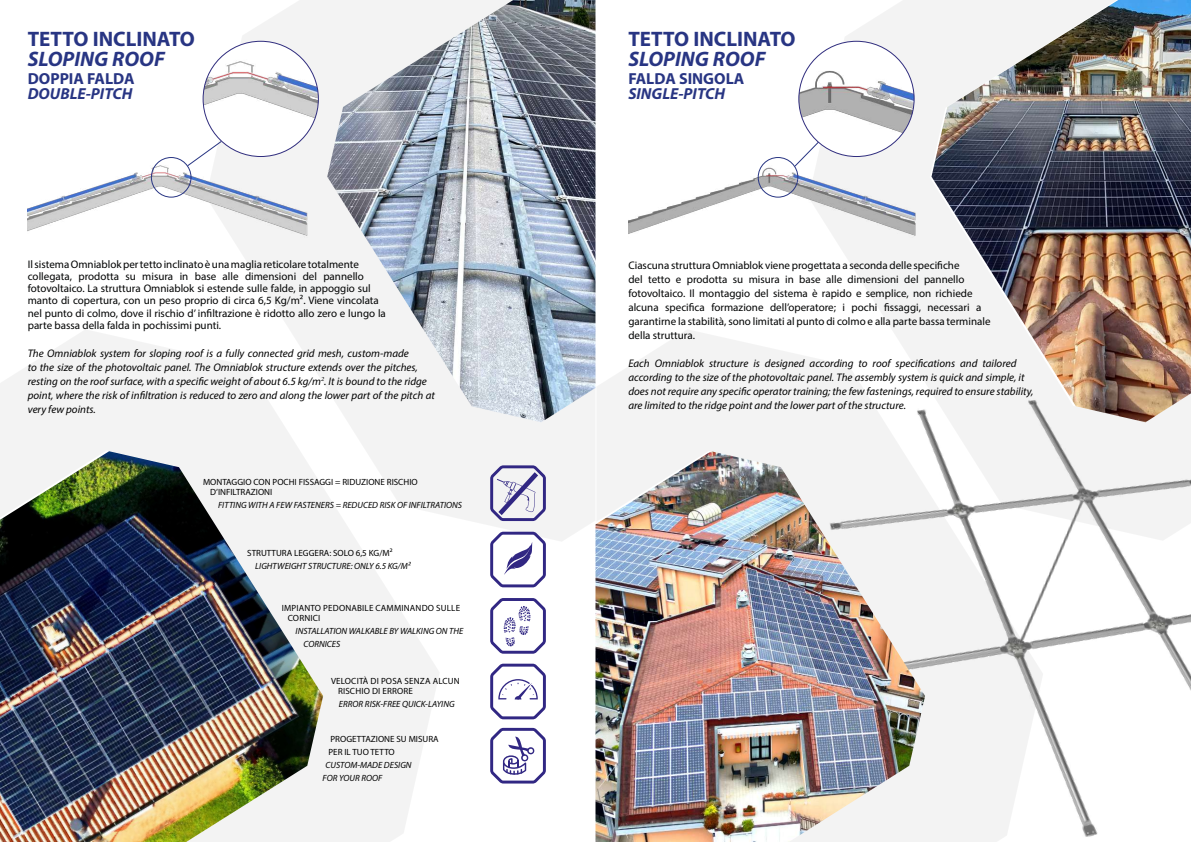
<style>
.page{position:relative;width:1191px;height:842px;background:#fff}
.page>*{position:absolute;margin:0;border:0;box-sizing:border-box;transform-origin:0 0}
.t1{font:700 21px "Myriad Pro";color:#283583}
.t2{font:italic 700 21px "Myriad Pro";color:#283583}
.t3{font:italic 700 16px "Myriad Pro";color:#283583}
.t4{font:700 16px "Myriad Pro";color:#283583}
.t5{font:11px/12px "Myriad Pro";color:#010202}
.t6{font:italic 11px/14px "Myriad Pro";color:#000}
.t7{font:italic 9px/13px "Myriad Pro";color:#000}
.t8{font:9px/10.8px "Myriad Pro";color:#000}
.t9{font:9px/10px "Myriad Pro";letter-spacing:.02em;color:#000}
</style>
<div class="page">
<svg style="left:0;top:330px;width:439px;height:512px;fill:#f3f3f3"></svg>
<svg style="left:808px;top:0;width:123px;height:329px;fill:#f3f3f3"></svg>
<svg style="left:206px;top:0;width:389px;height:542px;fill:#f3f3f3"></svg>
<svg style="left:597px;top:329px;width:334px;height:122px;fill:#f3f3f3"></svg>
<img style="left:327px;top:0;width:268px;height:422px">
<img style="left:0;top:451px;width:323px;height:391px">
<img style="left:28px;top:123px;width:310px;height:126px">
<svg style="left:186px;top:140px;width:37px;height:27px"></svg>
<svg style="left:490px;top:465px;width:56px;height:56px"></svg>
<svg style="left:490px;top:532px;width:56px;height:55px"></svg>
<svg style="left:490px;top:728px;width:56px;height:55px"></svg>
<svg style="left:490px;top:598px;width:56px;height:56px"></svg>
<svg style="left:490px;top:664px;width:56px;height:55px"></svg>
<img style="left:673px;top:356px;width:518px;height:486px">
<img style="left:931px;top:0;width:260px;height:422px">
<img style="left:628px;top:123px;width:315px;height:126px">
<svg style="left:793px;top:140px;width:27px;height:28px"></svg>
<img style="left:595px;top:451px;width:330px;height:391px">
<img style="left:203px;top:41px;width:115px;height:116px;border-radius:58px">
<div style="left:151px;top:157px;width:40px;height:41px;border:1px solid #283583;border-radius:50%"></div>
<img style="left:799px;top:41px;width:115px;height:116px;border-radius:58px">
<div style="left:757px;top:157px;width:41px;height:41px;border:1px solid #283583;border-radius:50%"></div>
<h1 class="t1" style="left:28px;top:25px;width:169px">TETTO INCLINATO</h1>
<h1 class="t2" style="left:28px;top:45px;width:139px">SLOPING ROOF</h1>
<h2 class="t4" style="left:28px;top:68px;width:108px">DOPPIA FALDA</h2>
<h2 class="t3" style="left:28px;top:83px;width:106px">DOUBLE-PITCH</h2>
<p class="t5" style="left:28px;top:259px;width:360px">Il sistema Omniablok per tetto inclinato è una maglia reticolare totalmente collegata, prodotta su misura in base alle dimensioni del pannello fotovoltaico. La struttura Omniablok si estende sulle falde, in appoggio sul manto di copertura, con un peso proprio di circa 6,5 Kg/m². Viene vincolata nel punto di colmo, dove il rischio d’ infiltrazione è ridotto allo zero e lungo la parte bassa della falda in pochissimi punti.</p>
<p class="t6" style="left:28px;top:346px;width:408px">The Omniablok system for sloping roof is a fully connected grid mesh, custom-made<br>to the size of the photovoltaic panel. The Omniablok structure extends over the pitches, resting on the roof surface, with a specific weight of about 6.5 kg/m<sup>2</sup>. It is bound to the ridge point, where the risk of infiltration is reduced to zero and along the lower part of the pitch at very few points.</p>
<p class="t8" style="left:210px;top:476px;width:209px;text-indent:-7px">MONTAGGIO CON POCHI FISSAGGI = RIDUZIONE RISCHIO<br>D’INFILTRAZIONI</p>
<p class="t7" style="left:218px;top:499px;width:245px">FITTING WITH A FEW FASTENERS = REDUCED RISK OF INFILTRATIONS</p>
<p class="t8" style="left:247px;top:548px;width:147px">STRUTTURA LEGGERA: SOLO 6,5 KG/M²</p>
<p class="t7" style="left:255px;top:560px;width:157px">LIGHTWEIGHT STRUCTURE: ONLY 6.5 KG/M²</p>
<p class="t9" style="left:288px;top:603px;width:174px;text-indent:-6px">IMPIANTO PEDONABILE CAMMINANDO SULLE<br>CORNICI</p>
<p class="t7" style="left:304px;top:625px;width:161px;text-indent:-8px">INSTALLATION WALKABLE BY WALKING ON THE<br>CORNICES</p>
<p class="t9" style="left:338px;top:676px;width:123px;text-indent:-7px">VELOCITÀ DI POSA SENZA ALCUN<br>RISCHIO DI ERRORE</p>
<p class="t7" style="left:339px;top:697px;width:117px">ERROR RISK-FREE QUICK-LAYING</p>
<p class="t8" style="left:328px;top:733px;width:112px;line-height:13px">PROGETTAZIONE SU MISURA<br>PER IL TUO TETTO</p>
<p class="t7" style="left:322px;top:759px;width:91px;text-indent:3px">CUSTOM-MADE DESIGN<br>FOR YOUR ROOF</p>
<h1 class="t1" style="left:628px;top:25px;width:169px">TETTO INCLINATO</h1>
<h1 class="t2" style="left:628px;top:45px;width:139px">SLOPING ROOF</h1>
<h2 class="t4" style="left:628px;top:68px;width:118px">FALDA SINGOLA</h2>
<h2 class="t3" style="left:628px;top:83px;width:98px">SINGLE-PITCH</h2>
<p class="t5" style="left:628px;top:258px;width:364px;line-height:14px">Ciascuna struttura Omniablok viene progettata a seconda delle specifiche<br>del tetto e prodotta su misura in base alle dimensioni del pannello fotovoltaico. Il montaggio del sistema è rapido e semplice, non richiede alcuna specifica formazione dell’operatore; i pochi fissaggi, necessari a garantirne la stabilità, sono limitati al punto di colmo e alla parte bassa terminale della struttura.</p>
<p class="t6" style="left:628px;top:356px;width:406px">Each Omniablok structure is designed according to roof specifications and tailored according to the size of the photovoltaic panel. The assembly system is quick and simple, it does not require any specific operator training; the few fastenings, required to ensure stability, are limited to the ridge point and the lower part of the structure.</p>
</div>
